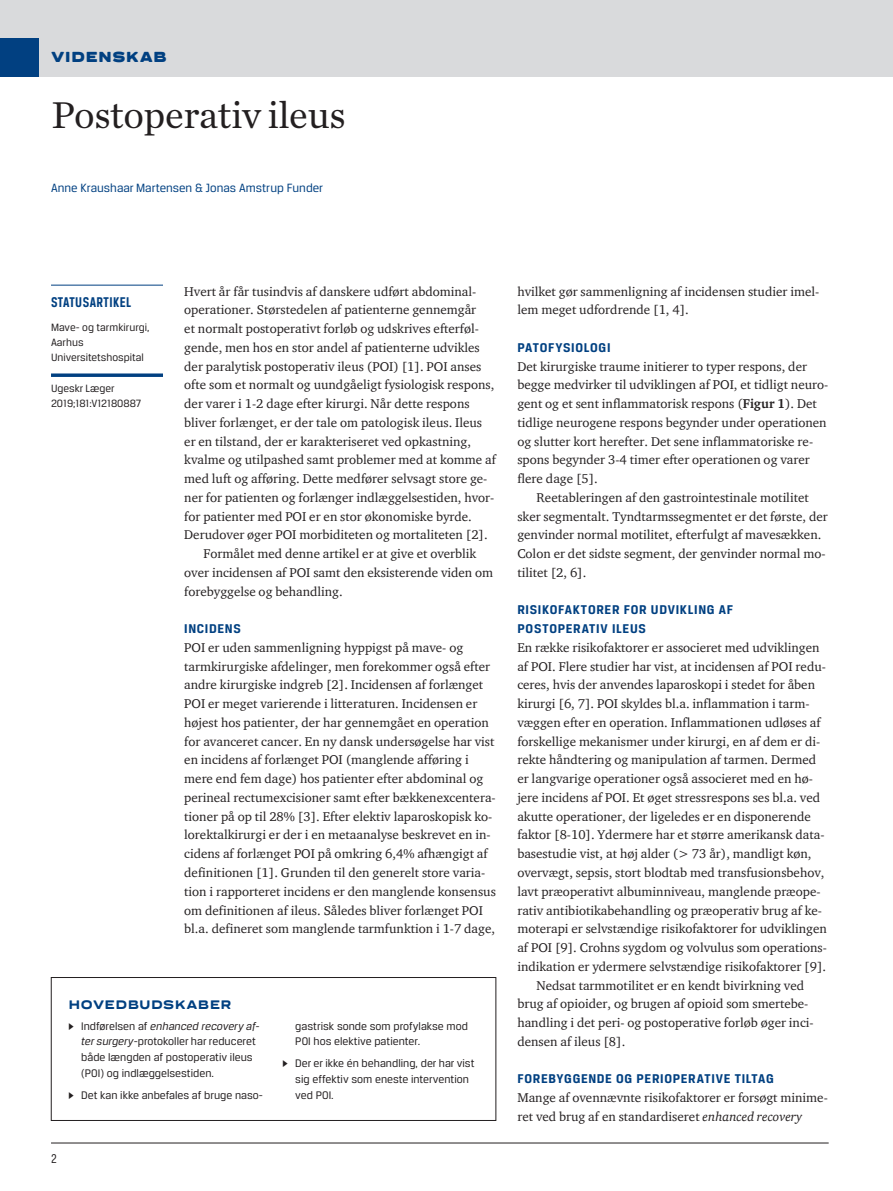
<style>
.page{position:relative;width:893px;height:1191px;background:#fff}
.page>*{position:absolute;margin:0;border:0;box-sizing:border-box;transform-origin:0 0}
.t1{font:39px "Chronicle Text G1";letter-spacing:-.01em;color:#231f20}
.t2{font:700 15px "Breuer Condensed";letter-spacing:.03em;color:#014081}
.t3{font:900 expanded 15px "Praktika Rnd";letter-spacing:.025em;color:#014081}
.t4{font:700 13.5px/18.8px "Breuer Text";letter-spacing:.05em;color:#014081}
.t5{font:13.5px "Breuer Condensed";color:#231f20}
.t6{font:13.05px/18.8px "ITC Charter Com";color:#231f20}
.t7{font:12.75px "Breuer Text";color:#014081}
.t8{font:800 expanded 12.75px "Praktika Rnd";letter-spacing:.035em;color:#014081}
.t9{font:11.7px/15.8px "Breuer Text";color:#231f20}
.t10{font:11.25px/15px "Breuer Text";color:#231f20}
.s1{font-family:"Greta Text"}
.s2{font-style:italic}
.s3{font-weight:700}
</style>
<div class="page">
<hr style="left:51px;top:1142px;width:778px;height:1px;background:#231f20">
<hr style="left:51px;top:285px;width:112px;height:1px;background:#014081">
<svg style="left:51px;top:373px;width:112px;height:4px"></svg>
<div style="left:0;top:0;width:893px;height:77px;background:#d9dadc"></div>
<div style="left:0;top:38px;width:38px;height:39px;background:#014081"></div>
<div style="left:51px;top:977px;width:445px;height:143px;border:1px solid #231f20"></div>
<p class="t3" style="left:51px;top:43px;width:117px">VIDENSKAB</p>
<h1 class="t1" style="left:52px;top:86px;width:296px">Postoperativ ileus</h1>
<p class="t7" style="left:51px;top:181px;width:274px">Anne Kraushaar Martensen &amp; Jonas Amstrup Funder</p>
<p class="t2" style="left:51px;top:294px;width:82px">STATUSARTIKEL</p>
<p class="t10" style="left:51px;top:319px;width:100px">Mave- og tarmkirurgi,<br>Aarhus<br>Universitetshospital</p>
<p class="t10" style="left:51px;top:380px;width:92px">Ugeskr Læger<br>2019;181:V12180887</p>
<p class="t6" style="left:184px;top:281px;width:294px">Hvert år får tusindvis af danskere udført abdominal-</p>
<p class="t6" style="left:184px;top:300px;width:294px">operationer. Størstedelen af patienterne gennemgår</p>
<p class="t6" style="left:184px;top:319px;width:296px">et normalt postoperativt forløb og udskrives efterføl-</p>
<p class="t6" style="left:184px;top:338px;width:297px">gende, men hos en stor andel af patienterne udvikles</p>
<p class="t6" style="left:184px;top:356px;width:299px">der paralytisk postoperativ ileus (POI) [1]. POI anses</p>
<p class="t6" style="left:184px;top:375px;width:312px">ofte som et normalt og uundgåeligt fysiologisk respons,</p>
<p class="t6" style="left:184px;top:394px;width:287px">der varer i 1-2 dage efter kirurgi. Når dette respons</p>
<p class="t6" style="left:184px;top:413px;width:299px">bliver forlænget, er der tale om patologisk ileus. Ileus</p>
<p class="t6" style="left:184px;top:431px;width:288px">er en tilstand, der er karakteriseret ved opkastning,</p>
<p class="t6" style="left:184px;top:450px;width:313px">kvalme og utilpashed samt problemer med at komme af</p>
<p class="t6" style="left:184px;top:469px;width:305px">med luft og afføring. Dette medfører selvsagt store ge-</p>
<p class="t6" style="left:184px;top:488px;width:312px">ner for patienten og forlænger indlæggelsestiden, hvor-</p>
<p class="t6" style="left:184px;top:506px;width:289px">for patienter med POI er en stor økonomiske byrde.</p>
<p class="t6" style="left:184px;top:525px;width:305px">Derudover øger POI morbiditeten og mortaliteten [2].</p>
<p class="t6" style="left:203px;top:544px;width:274px">Formålet med denne artikel er at give et overblik</p>
<p class="t6" style="left:184px;top:563px;width:311px">over incidensen af POI samt den eksisterende viden om</p>
<p class="t6" style="left:184px;top:581px;width:160px">forebyggelse og behandling.</p>
<p class="t4" style="left:184px;top:619px;width:58px">INCIDENS</p>
<p class="t6" style="left:184px;top:638px;width:313px">POI er uden sammenligning hyppigst på mave- og tarmkirurgiske afdelinger, men forekommer også efter andre kirurgiske indgreb [2]. Incidensen af forlænget POI er meget varierende i litteraturen. Incidensen er højest hos patienter, der har gennemgået en operation for avanceret cancer. En ny dansk undersøgelse har vist en incidens af forlænget POI (manglende afføring i mere end fem dage) hos patienter efter abdominal og perineal rectumexcisioner samt efter bækkenexcentera&shy;tioner på op til 28% [3]. Efter elektiv laparoskopisk ko&shy;lorektalkirurgi er der i en metaanalyse beskrevet en in&shy;cidens af forlænget POI på omkring 6,4% afhængigt af definitionen [1]. Grunden til den generelt store varia&shy;tion i rapporteret incidens er den manglende konsensus om definitionen af ileus. Således bliver forlænget POI bl.a. defineret som manglende tarmfunktion i 1-7 dage,</p>
<p class="t8" style="left:68px;top:994px;width:164px">HOVEDBUDSKABER</p>
<p class="t9" style="left:81px;top:1017px;width:180px;text-indent:-13px"><span class="s1">▶</span> Indførelsen af <span class="s2">enhanced recovery af&shy;ter surgery</span>-protokoller har reduceret både længden af postoperativ ileus (POI) og indlæggelsestiden.</p>
<p class="t9" style="left:68px;top:1087px;width:196px"><span class="s1">▶</span> Det kan ikke anbefales af bruge naso-</p>
<p class="t9" style="left:295px;top:1017px;width:174px">gastrisk sonde som profylakse mod<br>POI hos elektive patienter.</p>
<p class="t9" style="left:295px;top:1055px;width:181px;text-indent:-13px"><span class="s1">▶</span> Der er ikke én behandling, der har vist sig effektiv som eneste intervention ved POI.</p>
<p class="t5" style="left:51px;top:1150px;width:7px">2</p>
<p class="t6" style="left:517px;top:281px;width:303px">hvilket gør sammenligning af incidensen studier imel&shy;lem meget udfordrende [1, 4].</p>
<p class="t4" style="left:517px;top:338px;width:95px">PATOFYSIOLOGI</p>
<p class="t6" style="left:517px;top:356px;width:291px">Det kirurgiske traume initierer to typer respons, der</p>
<p class="t6" style="left:517px;top:375px;width:313px">begge medvirker til udviklingen af POI, et tidligt neuro-</p>
<p class="t6" style="left:517px;top:394px;width:301px">gent og et sent inflammatorisk respons (<span class="s3">Figur 1</span>). Det</p>
<p class="t6" style="left:517px;top:413px;width:311px">tidlige neurogene respons begynder under operationen</p>
<p class="t6" style="left:517px;top:431px;width:297px">og slutter kort herefter. Det sene inflammatoriske re-</p>
<p class="t6" style="left:517px;top:450px;width:294px">spons begynder 3-4 timer efter operationen og varer</p>
<p class="t6" style="left:517px;top:469px;width:82px">flere dage [5].</p>
<p class="t6" style="left:536px;top:488px;width:274px">Reetableringen af den gastrointestinale motilitet</p>
<p class="t6" style="left:517px;top:506px;width:312px">sker segmentalt. Tyndtarmssegmentet er det første, der</p>
<p class="t6" style="left:517px;top:525px;width:305px">genvinder normal motilitet, efterfulgt af mavesækken.</p>
<p class="t6" style="left:517px;top:544px;width:310px">Colon er det sidste segment, der genvinder normal mo-</p>
<p class="t6" style="left:517px;top:563px;width:71px">tilitet [2, 6].</p>
<p class="t4" style="left:517px;top:600px;width:217px">RISIKOFAKTORER FOR UDVIKLING AF<br>POSTOPERATIV ILEUS</p>
<p class="t6" style="left:517px;top:638px;width:304px">En række risikofaktorer er associeret med udviklingen</p>
<p class="t6" style="left:517px;top:656px;width:310px">af POI. Flere studier har vist, at incidensen af POI redu-</p>
<p class="t6" style="left:517px;top:675px;width:299px">ceres, hvis der anvendes laparoskopi i stedet for åben</p>
<p class="t6" style="left:517px;top:694px;width:294px">kirurgi [6, 7]. POI skyldes bl.a. inflammation i tarm-</p>
<p class="t6" style="left:517px;top:713px;width:305px">væggen efter en operation. Inflammationen udløses af</p>
<p class="t6" style="left:517px;top:731px;width:304px">forskellige mekanismer under kirurgi, en af dem er di-</p>
<p class="t6" style="left:517px;top:750px;width:300px">rekte håndtering og manipulation af tarmen. Dermed</p>
<p class="t6" style="left:517px;top:769px;width:297px">er langvarige operationer også associeret med en hø-</p>
<p class="t6" style="left:517px;top:788px;width:304px">jere incidens af POI. Et øget stressrespons ses bl.a. ved</p>
<p class="t6" style="left:517px;top:806px;width:295px">akutte operationer, der ligeledes er en disponerende</p>
<p class="t6" style="left:517px;top:825px;width:309px">faktor [8-10]. Ydermere har et større amerikansk data-</p>
<p class="t6" style="left:517px;top:844px;width:296px">basestudie vist, at høj alder (&gt; 73 år), mandligt køn,</p>
<p class="t6" style="left:517px;top:863px;width:309px">overvægt, sepsis, stort blodtab med transfusionsbehov,</p>
<p class="t6" style="left:517px;top:881px;width:305px">lavt præoperativt albuminniveau, manglende præope-</p>
<p class="t6" style="left:517px;top:900px;width:306px">rativ antibiotikabehandling og præoperativ brug af ke-</p>
<p class="t6" style="left:517px;top:919px;width:311px">moterapi er selvstændige risikofaktorer for udviklingen</p>
<p class="t6" style="left:517px;top:938px;width:311px">af POI [9]. Crohns sygdom og volvulus som operations-</p>
<p class="t6" style="left:517px;top:956px;width:310px">indikation er ydermere selvstændige risikofaktorer [9].</p>
<p class="t6" style="left:536px;top:975px;width:269px">Nedsat tarmmotilitet er en kendt bivirkning ved</p>
<p class="t6" style="left:517px;top:994px;width:293px">brug af opioider, og brugen af opioid som smertebe-</p>
<p class="t6" style="left:517px;top:1013px;width:298px">handling i det peri- og postoperative forløb øger inci-</p>
<p class="t6" style="left:517px;top:1031px;width:110px">densen af ileus [8].</p>
<p class="t4" style="left:517px;top:1069px;width:258px">FOREBYGGENDE OG PERIOPERATIVE TILTAG</p>
<p class="t6" style="left:517px;top:1088px;width:312px">Mange af ovennævnte risikofaktorer er forsøgt minime&shy;ret ved brug af en standardiseret <span class="s2">enhanced recovery</span></p>
</div>
